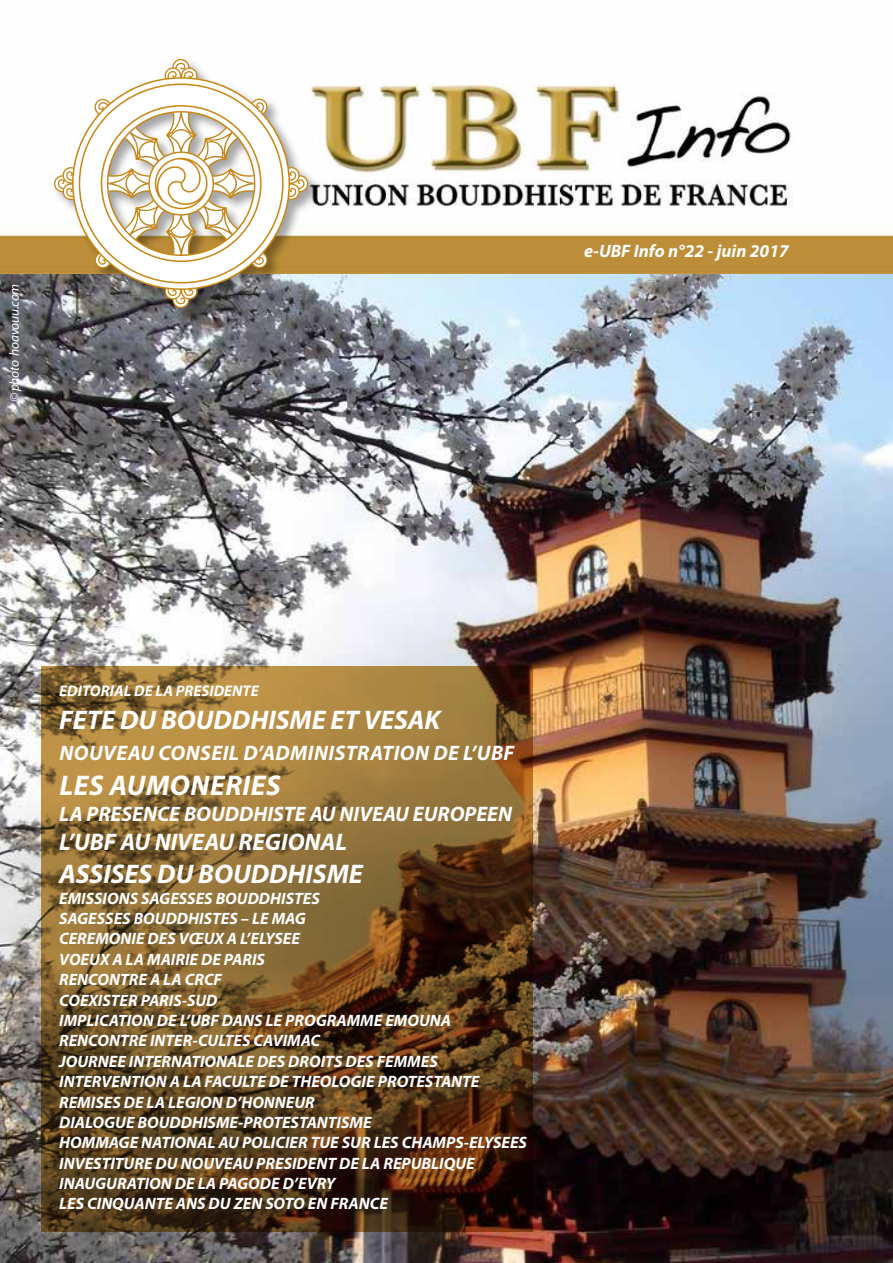
<style>
.page{position:relative;width:893px;height:1263px;background:#fff}
.page>*{position:absolute;margin:0;border:0;box-sizing:border-box;transform-origin:0 0}
.t1{font:italic 700 28.5px "Myriad Pro";letter-spacing:.02em;color:#fff}
.t2{font:italic 700 27px "Myriad Pro";color:#fff}
.t3{font:italic 700 24px "Myriad Pro";color:#fff}
.t4{font:italic 700 21px "Myriad Pro";letter-spacing:.02em;color:#fff}
.t5{font:italic 700 21px "Myriad Pro";color:#fff}
.t6{font:italic 700 18px "Myriad Pro";color:#fff}
.t7{font:italic 700 16.5px/20.4px "Myriad Pro";color:#fff}
.t8{font:italic 700 15.45px "Myriad Pro";color:#fff}
.t9{font:italic 13.5px "Myriad Pro";letter-spacing:-.02em;color:#fff}
</style>
<div class="page">
<img style="left:0;top:273px;width:893px;height:990px">
<img style="left:0;top:84px;width:893px;height:189px">
<div style="left:52px;top:57px;width:270px;height:265px;background:#000;opacity:.35"></div>
<svg style="left:55px;top:60px;width:252px;height:247px"></svg>
<svg style="left:41px;top:666px;width:492px;height:566px;background:#725327"></svg>
<p class="t9" style="left:6px;top:402px;width:120px;rotate:-90deg">© photo hoavouu.com</p>
<p class="t6" style="left:584px;top:239px;width:206px">e-UBF Info n°22 - juin 2017</p>
<p class="t8" style="left:59px;top:681px;width:201px">EDITORIAL DE LA PRESIDENTE</p>
<h2 class="t2" style="left:59px;top:703px;width:383px">FETE DU BOUDDHISME ET VESAK</h2>
<p class="t4" style="left:59px;top:740px;width:456px">NOUVEAU CONSEIL D’ADMINISTRATION DE L’UBF</p>
<h1 class="t1" style="left:59px;top:767px;width:223px">LES AUMONERIES</h1>
<p class="t5" style="left:59px;top:800px;width:454px">LA PRESENCE BOUDDHISTE AU NIVEAU EUROPEEN</p>
<h3 class="t3" style="left:59px;top:827px;width:289px">L’UBF AU NIVEAU REGIONAL</h3>
<h2 class="t2" style="left:59px;top:857px;width:305px">ASSISES DU BOUDDHISME</h2>
<p class="t7" style="left:59px;top:887px;width:469px">EMISSIONS SAGESSES BOUDDHISTES<br>SAGESSES BOUDDHISTES – LE MAG<br>CEREMONIE DES VŒUX A L’ELYSEE<br>VOEUX A LA MAIRIE DE PARIS<br>RENCONTRE A LA CRCF<br>COEXISTER PARIS-SUD<br>IMPLICATION DE L’UBF DANS LE PROGRAMME EMOUNA RENCONTRE INTER-CULTES CAVIMAC<br>JOURNEE INTERNATIONALE DES DROITS DES FEMMES INTERVENTION A LA FACULTE DE THEOLOGIE PROTESTANTE REMISES DE LA LEGION D’HONNEUR<br>DIALOGUE BOUDDHISME-PROTESTANTISME<br>HOMMAGE NATIONAL AU POLICIER TUE SUR LES CHAMPS-ELYSEES INVESTITURE DU NOUVEAU PRESIDENT DE LA REPUBLIQUE INAUGURATION DE LA PAGODE D’EVRY<br>LES CINQUANTE ANS DU ZEN SOTO EN FRANCE</p>
</div>
